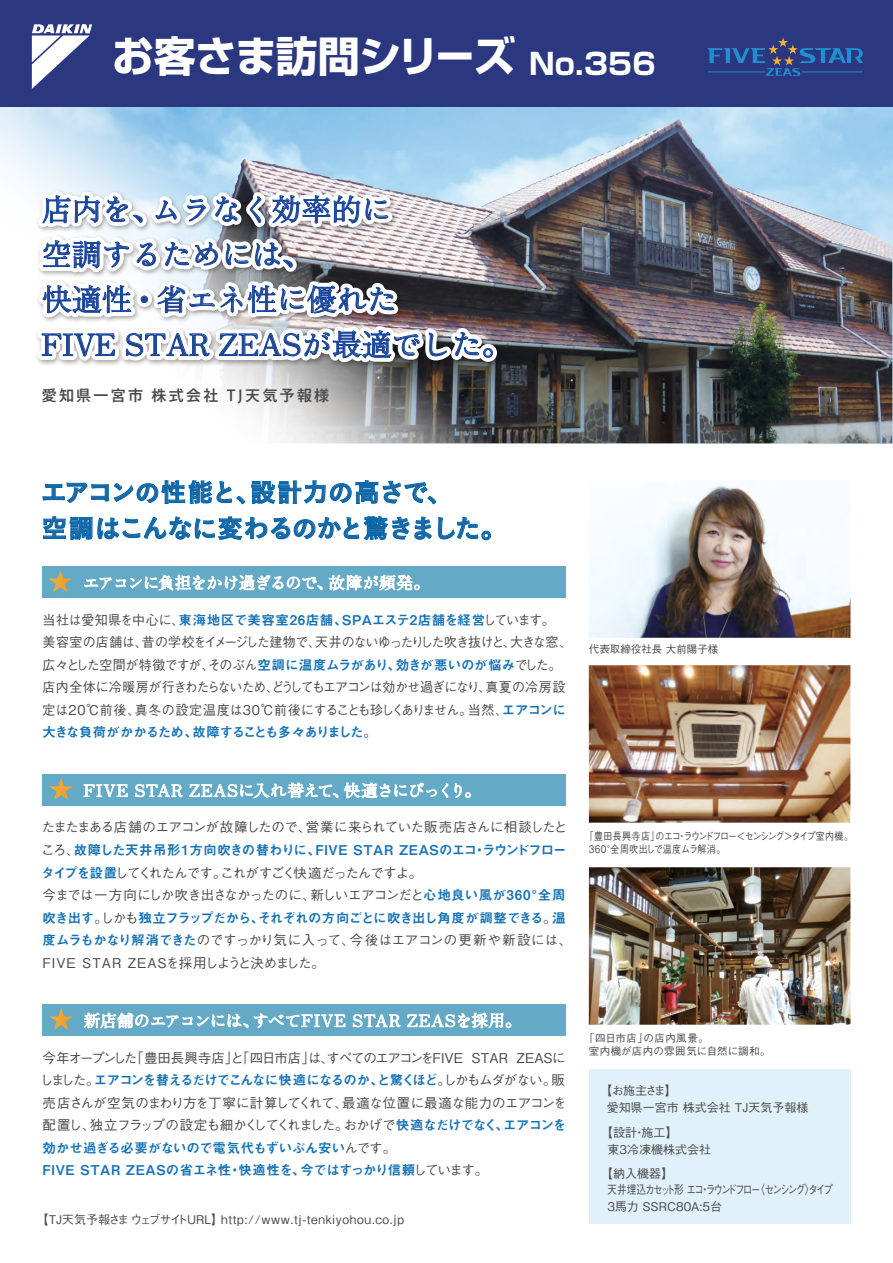
<style>
.page{position:relative;width:893px;height:1263px;background:#fff}
.page>*{position:absolute;margin:0;border:0;box-sizing:border-box;transform-origin:0 0}
.t1{font:700 42px "Shin Go Pro";letter-spacing:-.02em;color:#fff}
.t2{font:30px/45px "Zen Old Mincho Regular 90 pv RKSJ H";color:#21448d}
.t3{font:25.5px/36px "Koburina Go Std W6";letter-spacing:-.04em;color:#2366a4}
.t4{font:16.5px "Zen Old Mincho Regular 90 pv RKSJ H";letter-spacing:.01em;color:#fff}
.t5{font:500 15px "Axis Std";letter-spacing:.15em;color:#4c4b4b}
.t6{font:500 13.5px/22.5px "Gothic BBB Pro";letter-spacing:-.05em;color:#4c4b4b}
.t7{font:500 13.5px/22.5px "Gothic BBB Pro";letter-spacing:-.05em;color:#4c4b4b;scale:.96 1}
.t8{font:500 13.5px/22.5px "Gothic BBB Pro";color:#4c4b4b}
.t9{font:13.5px/22.5px "Midashi Go Pr 5 MB31";letter-spacing:-.01em;color:#1874b7}
.t10{font:13.5px "Midashi Go Pr 5 MB31";letter-spacing:.015em;color:#1874b7}
.t11{font:13.5px "Midashi Go Pr 5 MB31";letter-spacing:-.08em;color:#1874b7}
.t12{font:13.5px "Midashi Go Pr 5 MB31";letter-spacing:-.06em;color:#1874b7}
.t13{font:13.5px "Midashi Go Pr 5 MB31";letter-spacing:.045em;color:#1874b7}
.t14{font:13.5px "Midashi Go Pr 5 MB31";letter-spacing:-.075em;color:#1874b7}
.t15{font:500 12px "Gothic BBB Pro";letter-spacing:.05em;color:#4c4b4b}
.t16{font:500 12px/16.5px "Gothic BBB Pro";letter-spacing:-.105em;color:#4c4b4b}
.t17{font:500 12px/16.5px "Gothic BBB Pro";color:#4c4b4b}
.t18{font:500 10.5px/13.5px "Gothic BBB Pro";letter-spacing:-.04em;color:#4c4b4b;scale:.85 1}
.t19{font:500 10.5px/13.5px "Gothic BBB Pro";letter-spacing:.03em;color:#4c4b4b}
.t20{font:500 10.5px "Gothic BBB Pro";color:#4c4b4b}
.s1{font-size:29.4px}
.s2{font-family:"Gothic BBB Pro";font-weight:500;color:#4c4b4b}
.s3{font-family:"Midashi Go Pr 5 MB31";font-weight:400;color:#1874b7}
</style>
<div class="page">
<img style="left:743px;top:107px;width:150px;height:336px">
<img style="left:0;top:107px;width:743px;height:337px">
<div style="left:43px;top:566px;width:523px;height:32px;background:#64aac6"></div>
<div style="left:43px;top:774px;width:523px;height:32px;background:#64aac6"></div>
<div style="left:43px;top:1004px;width:523px;height:32px;background:#64aac6"></div>
<svg style="left:49px;top:778px;width:24px;height:22px"></svg>
<img style="left:589px;top:484px;width:261px;height:154px">
<img style="left:589px;top:665px;width:261px;height:158px">
<img style="left:589px;top:867px;width:261px;height:158px">
<svg style="left:84px;top:784px;width:44px;height:13px"></svg>
<svg style="left:135px;top:783px;width:48px;height:15px"></svg>
<svg style="left:189px;top:782px;width:149px;height:17px"></svg>
<svg style="left:344px;top:782px;width:104px;height:17px"></svg>
<svg style="left:454px;top:783px;width:17px;height:15px"></svg>
<svg style="left:49px;top:1008px;width:24px;height:22px"></svg>
<svg style="left:84px;top:1012px;width:261px;height:16px"></svg>
<svg style="left:353px;top:1014px;width:48px;height:14px"></svg>
<svg style="left:407px;top:1012px;width:104px;height:17px"></svg>
<div style="left:589px;top:1070px;width:261px;height:154px;background:#e0f1f9"></div>
<img style="left:29px;top:182px;width:496px;height:262px">
<div style="left:0;top:0;width:893px;height:107px;background:#2b3880"></div>
<svg style="left:707px;top:37px;width:156px;height:39px"></svg>
<hr style="left:802px;top:71px;width:61px;height:1px;background:#218fcf">
<hr style="left:708px;top:71px;width:57px;height:1px;background:#218fcf">
<svg style="left:31px;top:24px;width:474px;height:574px"></svg>
<h1 class="t1" style="left:112px;top:23px;width:546px">お客さま訪問シリーズ <span class="s1">No.356</span></h1>
<h2 class="t2" style="left:42px;top:186px;width:471px">店内を、ムラなく効率的に<br>空調するためには、<br>快適性・省エネ性に優れた<br>FIVE STAR ZEASが最適でした。</h2>
<p class="t5" style="left:42px;top:384px;width:289px">愛知県一宮市 株式会社 TJ天気予報様</p>
<h3 class="t3" style="left:41px;top:475px;width:467px">エアコンの性能と、設計力の高さで、<br>空調はこんなに変わるのかと驚きました。</h3>
<p class="t13" style="left:43px;top:609px;width:514px"><span class="s2">当社は愛知県を中心に、</span>東海地区で美容室26店舗、SPAエステ2店舗を経営<span class="s2">しています。</span></p>
<p class="t7" style="left:43px;top:629px;width:553px">美容室の店舗は、昔の学校をイメージした建物で、天井のないゆったりした吹き抜けと、大きな窓、広々とした空間が特徴ですが、そのぶん<span class="s3">空調に温度ムラがあり、効きが悪いのが悩み</span>でした。店内全体に冷暖房が行きわたらないため、どうしてもエアコンは効かせ過ぎになり、真夏の冷房設定は20℃前後、真冬の設定温度は30℃前後にすることも珍しくありません。当然、<span class="s3">エアコンに</span></p>
<p class="t14" style="left:43px;top:721px;width:335px">大きな負荷がかかるため、故障することも多々ありました<span class="s2">。</span></p>
<p class="t4" style="left:84px;top:782px;width:399px">FIVE STAR ZEASに入れ替えて、快適さにびっくり。</p>
<p class="t6" style="left:41px;top:814px;width:527px">たまたまある店舗のエアコンが故障したので、営業に来られていた販売店さんに相談したと</p>
<p class="t10" style="left:41px;top:839px;width:527px"><span class="s2">ころ、</span>故障した天井吊形1方向吹きの替わりに、FIVE STAR ZEASのエコ・ラウンドフロー</p>
<p class="t6" style="left:41px;top:859px;width:526px"><span class="s3">タイプを設置</span>してくれたんです。これがすごく快適だったんですよ。<br>今までは一方向にしか吹き出さなかったのに、新しいエアコンだと<span class="s3">心地良い風が360°全周</span></p>
<p class="t12" style="left:43px;top:906px;width:524px">吹き出す<span class="s2">。しかも</span>独立フラップだから、それぞれの方向ごとに吹き出し角度が調整できる<span class="s2">。</span>温</p>
<p class="t8" style="left:43px;top:927px;width:531px"><span class="s3">度ムラもかなり解消できた</span>のですっかり気に入って、今後はエアコンの更新や新設には、<br>FIVE STAR ZEASを採用しようと決めました。</p>
<p class="t4" style="left:84px;top:1012px;width:439px">新店舗のエアコンには、すべてFIVE STAR ZEASを採用。</p>
<p class="t6" style="left:43px;top:1044px;width:525px">今年オープンした「豊田長興寺店」と「四日市店」は、すべてのエアコンをFIVE STAR ZEASに</p>
<p class="t11" style="left:40px;top:1069px;width:527px"><span class="s2">しました。</span>エアコンを替えるだけでこんなに快適になるのか、と驚くほど<span class="s2">。しかもムダがない。販</span></p>
<p class="t6" style="left:43px;top:1089px;width:526px">売店さんが空気のまわり方を丁寧に計算してくれて、最適な位置に最適な能力のエアコンを配置し、独立フラップの設定も細かくしてくれました。おかげで<span class="s3">快適なだけでなく、エアコンを</span></p>
<p class="t9" style="left:43px;top:1135px;width:447px">効かせ過ぎる必要がないので電気代もずいぶん安い<span class="s2">んです。<br></span>FIVE STAR ZEASの省エネ性・快適性を、今ではすっかり信頼<span class="s2">しています。</span></p>
<p class="t15" style="left:37px;top:1210px;width:369px">【TJ天気予報さま ウェブサイトURL】http://www.tj-tenkiyohou.co.jp</p>
<p class="t20" style="left:589px;top:640px;width:131px">代表取締役社長 大前陽子様</p>
<p class="t18" style="left:589px;top:828px;width:312px;text-indent:-4px">「豊田長興寺店」のエコ・ラウンドフロー＜センシング＞タイプ室内機。<br>360°全周吹出しで温度ムラ解消。</p>
<p class="t19" style="left:589px;top:1029px;width:183px;text-indent:-5px">「四日市店」の店内風景。<br>室内機が店内の雰囲気に自然に調和。</p>
<p class="t17" style="left:607px;top:1081px;width:203px;text-indent:-7px">【お施主さま】<br>愛知県一宮市 株式会社 TJ天気予報様</p>
<p class="t17" style="left:608px;top:1123px;width:105px;text-indent:-7px">【設計・施工】<br>東3冷凍機株式会社</p>
<p class="t16" style="left:608px;top:1163px;width:227px;text-indent:-7px">【納入機器】<br>天井埋込カセット形 エコ・ラウンドフロー〈センシング〉タイプ<br>3馬力 SSRC80A:5台</p>
</div>
